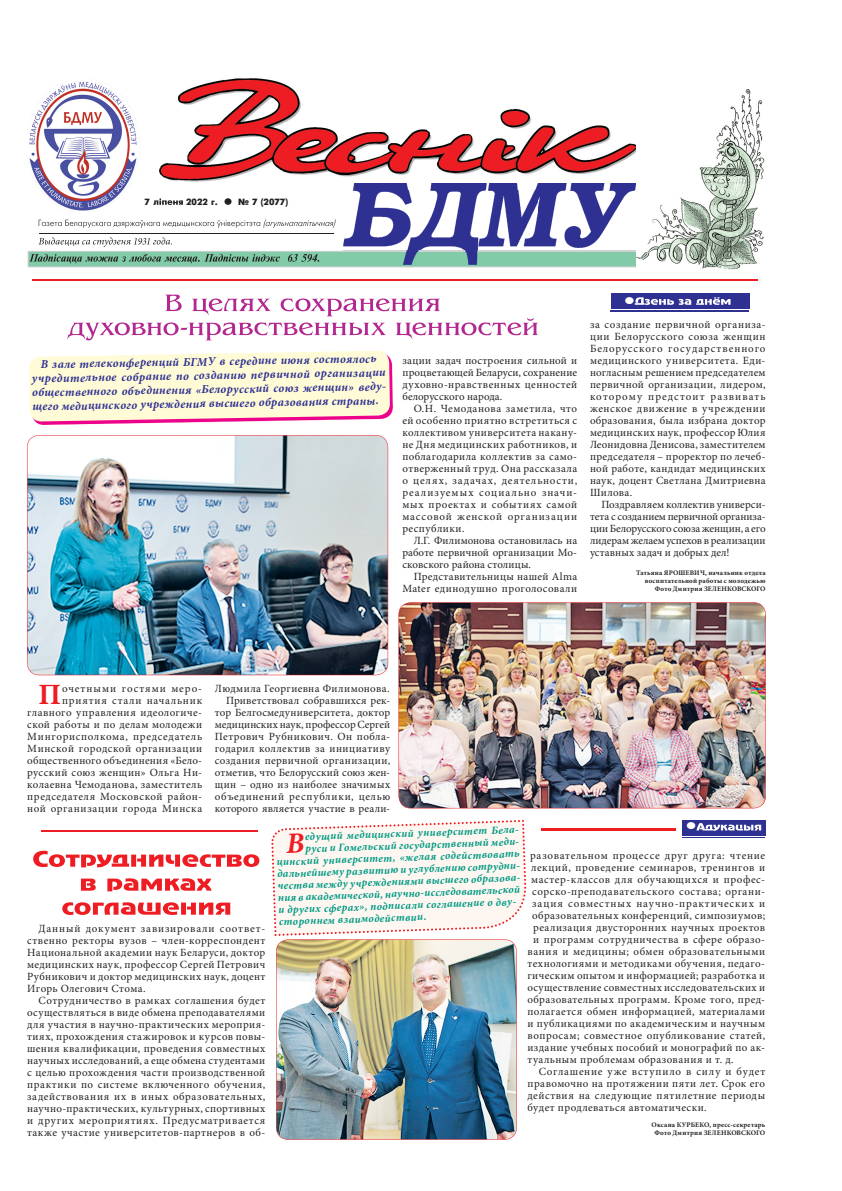
<style>
.page{position:relative;width:842px;height:1191px;background:#fff}
.page>*{position:absolute;margin:0;border:0;box-sizing:border-box;transform-origin:0 0}
.t1{font:700 29.5px "Minion Pro";color:#ee1d23}
.t2{font:italic 700 12px/14px "Minion Pro";color:#2e3092}
.t3{font:12px "Wingdings";color:#fff;scale:1.2 1}
.t4{font:11px/12px "Minion Pro";letter-spacing:.04em;color:#231f20;text-align:justify}
.t5{font:italic 700 11px "Minion Pro";color:#009a84}
.t6{font:11px "Minion Pro";letter-spacing:.065em;color:#231f20}
.t7{font:11px "Minion Pro";letter-spacing:.08em;color:#231f20}
.t8{font:11px "Minion Pro";letter-spacing:.075em;color:#231f20}
.t9{font:700 9px "Futuris";color:#231f20}
.t10{font:700 7px/8px "Minion Pro";letter-spacing:.025em;color:#231f20;text-align:right}
</style>
<div class="page">
<svg style="left:39px;top:219px;width:296px;height:9px"></svg>
<hr style="left:39px;top:233px;width:294px;height:1px;background:#231f20">
<svg style="left:28px;top:237px;width:608px;height:30px"></svg>
<hr style="left:33px;top:280px;width:725px;height:1px;background:#ee1d23">
<img style="left:343px;top:190px;width:293px;height:75px">
<img style="left:343px;top:251px;width:293px;height:1px">
<img style="left:159px;top:78px;width:477px;height:112px">
<img style="left:29px;top:81px;width:108px;height:130px">
<img style="left:636px;top:89px;width:129px;height:181px">
<svg style="left:153px;top:198px;width:30px;height:7px"></svg>
<svg style="left:224px;top:198px;width:8px;height:7px"></svg>
<img style="left:36px;top:358px;width:357px;height:66px">
<svg style="left:29px;top:351px;width:361px;height:71px;background:#fef1d5"></svg>
<svg style="left:33px;top:851px;width:226px;height:16px"></svg>
<svg style="left:81px;top:878px;width:131px;height:13px"></svg>
<svg style="left:62px;top:902px;width:168px;height:13px"></svg>
<img style="left:27px;top:435px;width:361px;height:240px">
<img style="left:399px;top:602px;width:367px;height:206px">
<img style="left:276px;top:939px;width:241px;height:201px">
<div style="left:611px;top:293px;width:139px;height:16px;background:#2e3092"></div>
<svg style="left:635px;top:297px;width:96px;height:8px"></svg>
<hr style="left:611px;top:311px;width:138px;height:1px;background:#2e3092">
<svg style="left:67px;top:295px;width:471px;height:45px"></svg>
<hr style="left:41px;top:830px;width:216px;height:1px;background:#ee1d23">
<hr style="left:41px;top:832px;width:216px;height:1px;background:#ee1d23">
<hr style="left:541px;top:829px;width:135px;height:1px;background:#ee1d23">
<hr style="left:541px;top:831px;width:135px;height:1px;background:#ee1d23">
<div style="left:683px;top:820px;width:83px;height:16px;background:#2e3092"></div>
<svg style="left:696px;top:823px;width:65px;height:8px"></svg>
<hr style="left:683px;top:837px;width:82px;height:1px;background:#2e3092">
<svg style="left:271px;top:820px;width:256px;height:116px"></svg>
<p class="t9" style="left:145px;top:197px;width:7px">7</p>
<p class="t9" style="left:186px;top:197px;width:33px">2022 г.</p>
<p class="t9" style="left:238px;top:197px;width:51px">1 7 (2077)</p>
<p class="t2" style="left:32px;top:357px;width:357px;text-indent:9px;rotate:-1deg">В зале телеконференций БГМУ в середине июня состоялось учредительное собрание по созданию первичной организации общественного объединения «Белорусский союз женщин» веду&shy;щего медицинского учреждения высшего образования страны.</p>
<p class="t4" style="left:402px;top:354px;width:176px">зации задач построения сильной и процветающей Беларуси, сохранение духовно-нравственных ценностей белорусского народа.</p>
<p class="t4" style="left:402px;top:402px;width:176px;text-indent:11px">О.Н. Чемоданова заметила, что ей особенно приятно встретиться с коллективом университета накану&shy;не Дня медицинских работников, и поблагодарила коллектив за само&shy;отверженный труд. Она рассказала о целях, задачах, деятельности, реализуемых социально значи&shy;мых проектах и событиях самой массовой женской организации республики.</p>
<p class="t4" style="left:402px;top:534px;width:176px;text-indent:11px">Л.Г. Филимонова остановилась на работе первичной организации Мо&shy;сковского района столицы.</p>
<p class="t4" style="left:402px;top:570px;width:176px;text-align:right">Представительницы нашей Alma<br>Mater единодушно проголосовали</p>
<p class="t3" style="left:624px;top:294px;width:10px">●</p>
<p class="t4" style="left:590px;top:318px;width:177px">за создание первичной организа&shy;ции Белорусского союза женщин Белорусского государственного медицинского университета. Еди&shy;ногласным решением председателем первичной организации, лидером, которому предстоит развивать женское движение в учреждении образования, была избрана доктор медицинских наук, профессор Юлия Леонидовна Денисова, заместителем председателя – проректор по лечеб&shy;ной работе, кандидат медицинских наук, доцент Светлана Дмитриевна Шилова.</p>
<p class="t4" style="left:590px;top:498px;width:177px;text-indent:11px">Поздравляем коллектив универси&shy;тета с созданием первичной организа&shy;ции Белорусского союза женщин, а его лидерам желаем успехов в реализации уставных задач и добрых дел!</p>
<p class="t10" style="left:636px;top:569px;width:131px">Татьяна ЯРОШЕВИЧ, начальник отдела воспитательной работы с молодежью<br>Фото Дмитрия ЗЕЛЕНКОВСКОГО</p>
<h1 class="t1" style="left:39px;top:676px;width:24px">П</h1>
<p class="t4" style="left:27px;top:682px;width:177px;text-align:right">очетными гостями меро&shy;приятия стали начальник главного управления идеологиче&shy;ской работы и по делам молодежи<br>Мингорисполкома, председатель<br>Минской городской организации общественного объединения «Бело&shy;русский союз женщин» Ольга Ни&shy;колаевна Чемоданова, заместитель председателя Московской район&shy;ной организации города Минска</p>
<p class="t4" style="left:215px;top:682px;width:177px;text-align:right">Людмила Георгиевна Филимонова.<br>Приветствовал собравшихся рек&shy;тор Белгосмедуниверситета, доктор медицинских наук, профессор Сергей Петрович Рубникович. Он побла&shy;годарил коллектив за инициативу создания первичной организации, отметив, что Белорусский союз жен&shy;щин – одно из наиболее значимых объединений республики, целью которого является участие в реали-</p>
<p class="t4" style="left:27px;top:923px;width:240px;text-indent:11px">Данный документ завизировали соответ&shy;ственно ректоры вузов – член-корреспондент Национальной академии наук Беларуси, доктор медицинских наук, профессор Сергей Петрович Рубникович и доктор медицинских наук, доцент Игорь Олегович Стома.</p>
<p class="t4" style="left:27px;top:995px;width:240px;text-indent:11px">Сотрудничество в рамках соглашения будет осуществляться в виде обмена преподавателями для участия в научно-практических мероприя&shy;тиях, прохождения стажировок и курсов повы&shy;шения квалификации, проведения совместных научных исследований, а еще обмена студентами с целью прохождения части производственной практики по системе включенного обучения, задействования их в иных образовательных, научно-практических, культурных, спортивных и других мероприятиях. Предусматривается также участие университетов-партнеров в об-</p>
<p class="t3" style="left:686px;top:820px;width:10px">●</p>
<p class="t5" style="left:305px;top:830px;width:217px;rotate:-2deg">едущий медицинский университет Бела-</p>
<p class="t5" style="left:305px;top:842px;width:217px;rotate:-2deg">руси и Гомельский государственный меди-</p>
<p class="t5" style="left:277px;top:855px;width:245px;rotate:-2deg">цинский университет, «желая содействовать</p>
<p class="t6" style="left:530px;top:849px;width:236px">разовательном процессе друг друга: чтение</p>
<p class="t4" style="left:531px;top:861px;width:235px">лекций, проведение семинаров, тренингов и</p>
<p class="t4" style="left:531px;top:873px;width:236px">мастер-классов для обучающихся и профес-</p>
<p class="t4" style="left:532px;top:885px;width:234px">сорско-преподавательского состава; органи-</p>
<p class="t7" style="left:532px;top:897px;width:234px">зация совместных научно-практических и</p>
<p class="t4" style="left:532px;top:909px;width:235px">образовательных конференций, симпозиумов;</p>
<p class="t4" style="left:533px;top:921px;width:233px">реализация двусторонних научных проектов</p>
<p class="t4" style="left:533px;top:933px;width:234px">и программ сотрудничества в сфере образо-</p>
<p class="t4" style="left:527px;top:945px;width:239px">вания и медицины; обмен образовательными</p>
<p class="t4" style="left:527px;top:957px;width:239px">технологиями и методиками обучения, педаго-</p>
<p class="t4" style="left:527px;top:969px;width:239px">гическим опытом и информацией; разработка и</p>
<p class="t4" style="left:527px;top:981px;width:239px">осуществление совместных исследовательских и</p>
<p class="t4" style="left:527px;top:993px;width:239px">образовательных программ. Кроме того, пред-</p>
<p class="t4" style="left:527px;top:1005px;width:239px">полагается обмен информацией, материалами</p>
<p class="t4" style="left:527px;top:1017px;width:239px">и публикациями по академическим и научным</p>
<p class="t4" style="left:527px;top:1029px;width:239px">вопросам; совместное опубликование статей,</p>
<p class="t4" style="left:527px;top:1041px;width:239px">издание учебных пособий и монографий по ак-</p>
<p class="t4" style="left:527px;top:1053px;width:208px">туальным проблемам образования и т. д.</p>
<p class="t8" style="left:539px;top:1065px;width:228px">Соглашение уже вступило в силу и будет</p>
<p class="t4" style="left:527px;top:1077px;width:239px">правомочно на протяжении пяти лет. Срок его</p>
<p class="t4" style="left:527px;top:1089px;width:239px">действия на следующие пятилетние периоды</p>
<p class="t4" style="left:527px;top:1101px;width:181px">будет продлеваться автоматически.</p>
<p class="t10" style="left:652px;top:1121px;width:115px;text-align:center">Оксана КУРБЕКО, пресс-секретарь<br>Фото Дмитрия ЗЕЛЕНКОВСКОГО</p>
<p class="t5" style="left:277px;top:867px;width:246px;rotate:-2deg">дальнейшему развитию и углублению сотрудни-</p>
<p class="t5" style="left:277px;top:879px;width:246px;rotate:-2deg">чества между учреждениями высшего образова-</p>
<p class="t5" style="left:278px;top:891px;width:244px;rotate:-2deg">ния в академической, научно-исследовательской</p>
<p class="t5" style="left:278px;top:903px;width:241px;rotate:-2deg">и других сферах», подписали соглашение о дву-</p>
<p class="t5" style="left:279px;top:915px;width:149px;rotate:-2deg">стороннем взаимодействии.</p>
</div>
